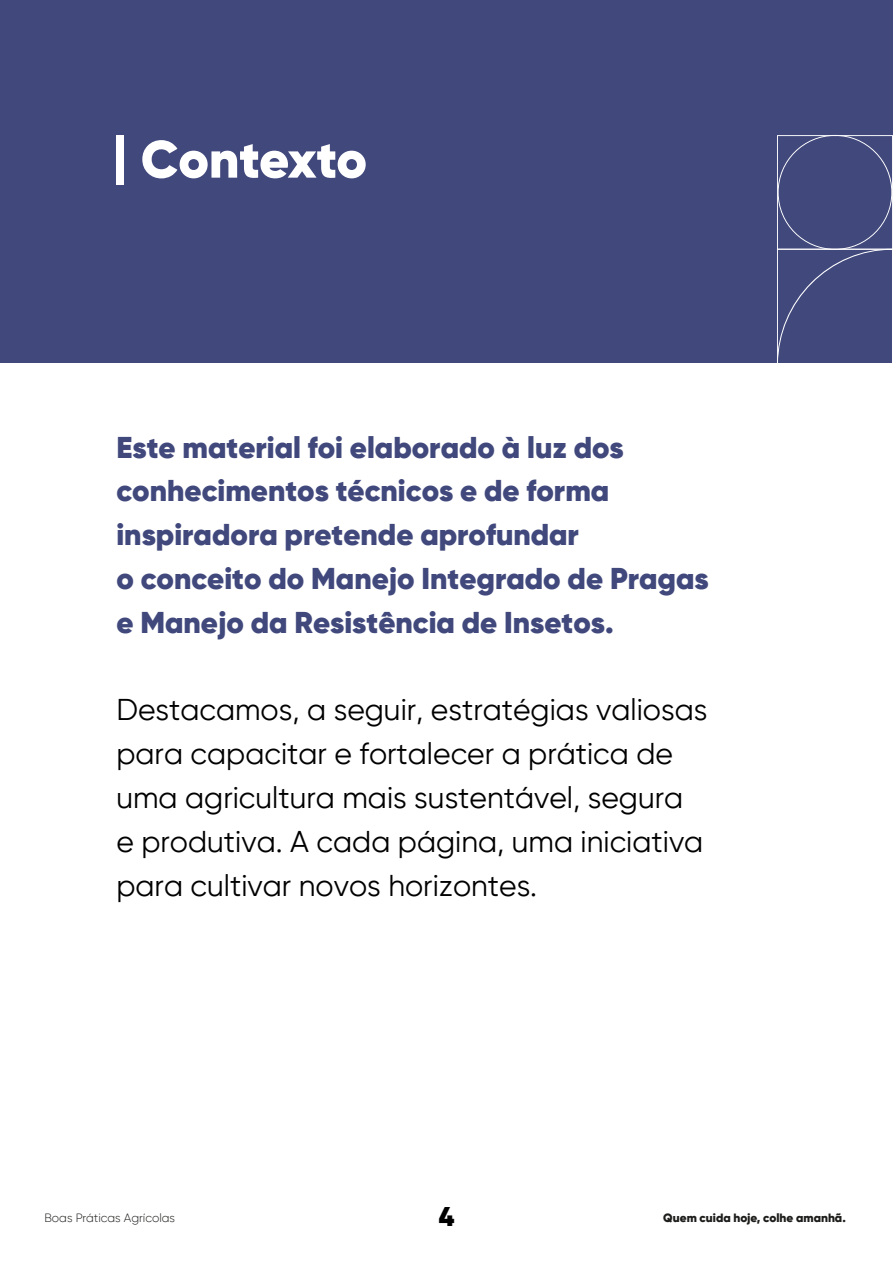
<style>
.page{position:relative;width:893px;height:1263px;background:#fff}
.page>*{position:absolute;margin:0;border:0;box-sizing:border-box;transform-origin:0 0}
.t1{font:900 52.5px "Gilroy";letter-spacing:-.005em;color:#fff}
.t2{font:30px/43.8px "Gilroy";color:#000}
.t3{font:900 30px/43.8px "Gilroy";color:#40487c}
.t4{font:900 27px "Gilroy";color:#000}
.t5{font:900 12px "Gilroy";color:#1d1d1b}
.t6{font:300 12px "Gilroy";color:#1d1d1b}
</style>
<div class="page">
<div style="left:0;top:0;width:893px;height:363px;background:#40487c"></div>
<svg style="left:777px;top:135px;width:116px;height:228px"></svg>
<div style="left:116px;top:135px;width:8px;height:49px;background:#fff"></div>
<h1 class="t1" style="left:141px;top:126px;width:228px">Contexto</h1>
<p class="t3" style="left:116px;top:425px;width:594px">Este material foi elaborado à luz dos conhecimentos técnicos e de forma inspiradora pretende aprofundar<br>o conceito do Manejo Integrado de Pragas e Manejo da Resistência de Insetos.</p>
<p class="t2" style="left:116px;top:688px;width:592px">Destacamos, a seguir, estratégias valiosas para capacitar e fortalecer a prática de uma agricultura mais sustentável, segura e produtiva. A cada página, uma iniciativa para cultivar novos horizontes.</p>
<p class="t6" style="left:44px;top:1210px;width:132px">Boas Práticas Agrícolas</p>
<p class="t4" style="left:439px;top:1200px;width:17px">4</p>
<p class="t5" style="left:663px;top:1210px;width:184px">Quem cuida hoje, colhe amanhã.</p>
</div>
